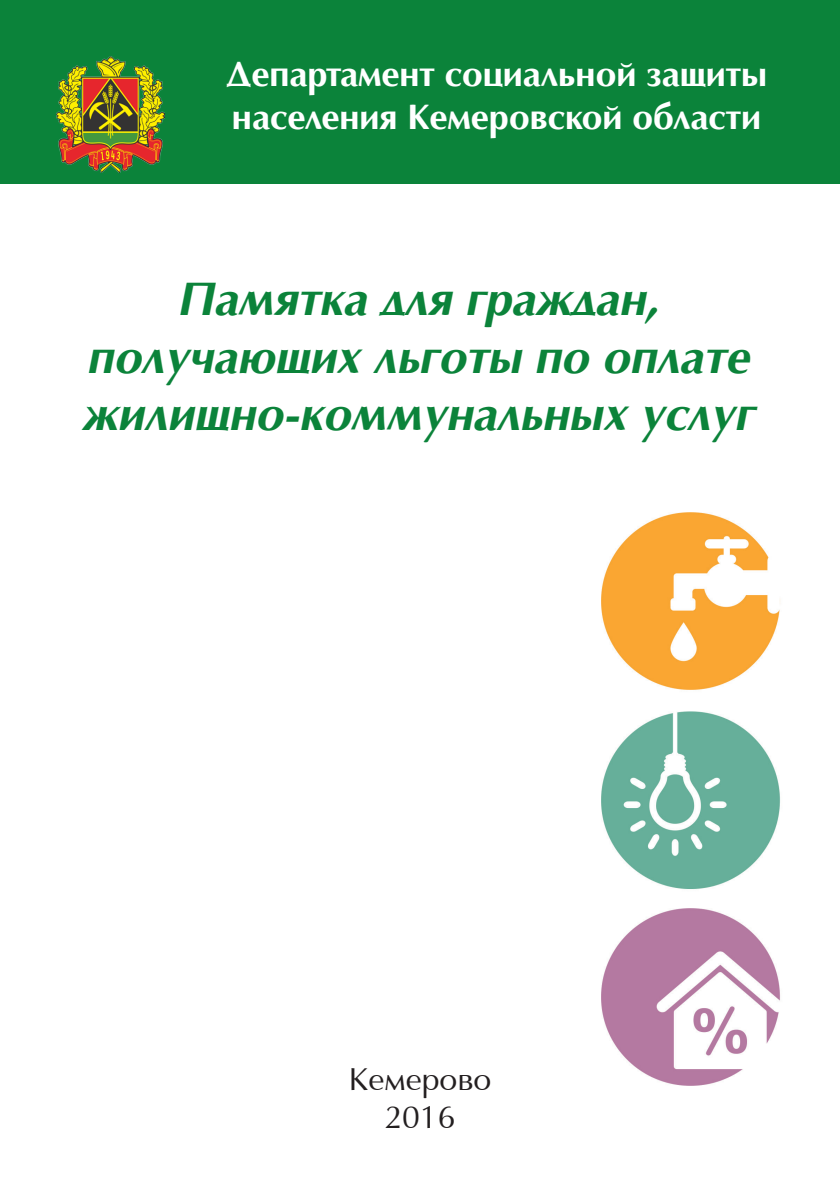
<style>
.page{position:relative;width:840px;height:1191px;background:#fff}
.page>*{position:absolute;margin:0;border:0;box-sizing:border-box;transform-origin:0 0}
.t1{font:italic 700 48px "AG Opus";color:#0b833a}
.t2{font:700 36px "AG Opus";color:#fff}
.t3{font:32px "AG Opus";color:#231f20}
</style>
<div class="page">
<div style="left:0;top:0;width:839px;height:184px;background:#0b833a"></div>
<img style="left:57px;top:57px;width:107px;height:116px">
<img style="left:601px;top:512px;width:179px;height:573px">
<p class="t2" style="left:226px;top:52px;width:542px">Департамент социальной защиты</p>
<p class="t2" style="left:232px;top:95px;width:530px">населения Кемеровской области</p>
<p class="t1" style="left:179px;top:273px;width:483px">Памятка для граждан,</p>
<p class="t1" style="left:89px;top:330px;width:663px">получающих льготы по оплате</p>
<p class="t1" style="left:84px;top:388px;width:673px">жилищно-коммунальных услуг</p>
<p class="t3" style="left:348px;top:1062px;width:144px">Кемерово</p>
<p class="t3" style="left:384px;top:1101px;width:73px">2016</p>
</div>
